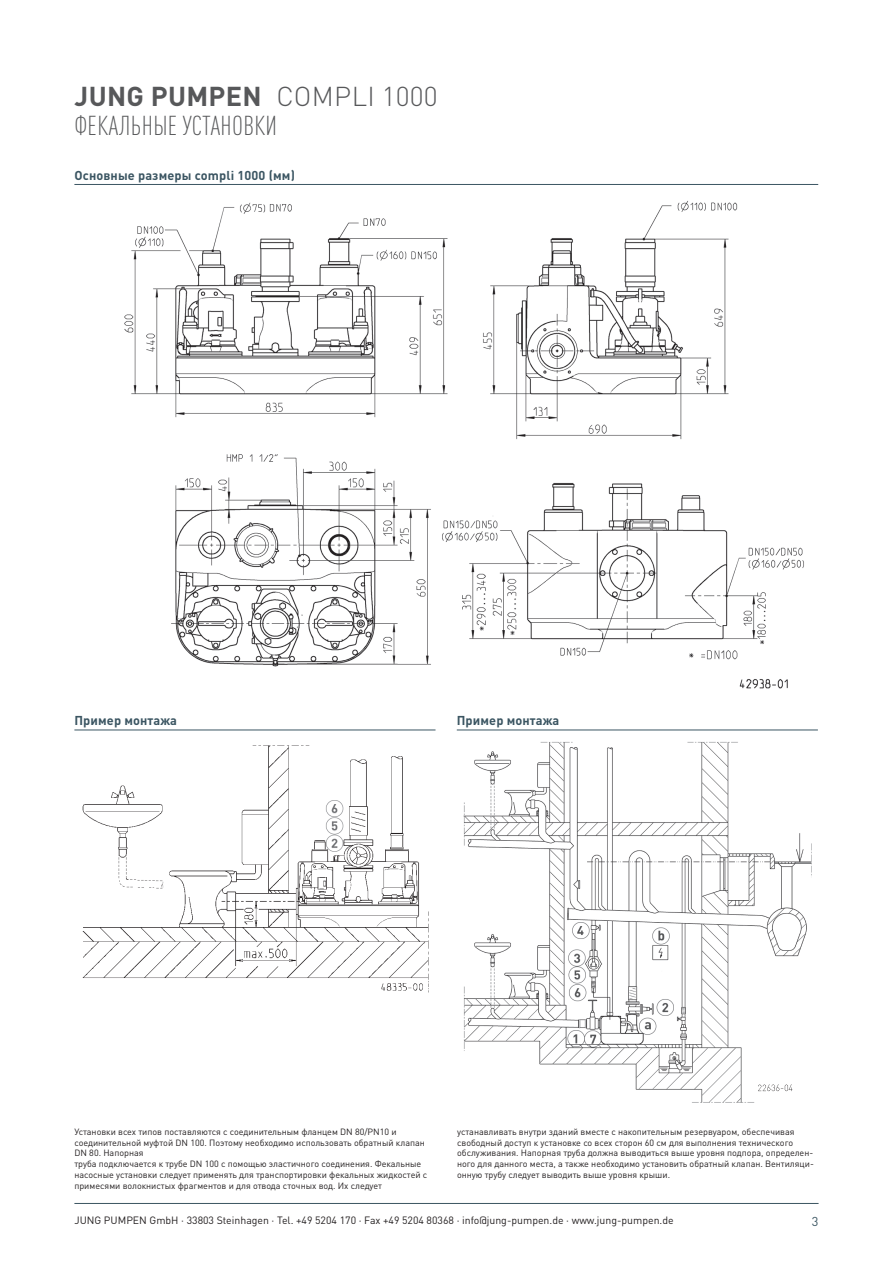
<style>
.page{position:relative;width:893px;height:1263px;background:#fff}
.page>*{position:absolute;margin:0;border:0;box-sizing:border-box;transform-origin:0 0}
.t1{font:300 condensed 27px "DIN Pro";letter-spacing:.01em;color:#57585a}
.t2{font:700 27px "DIN Pro";letter-spacing:.01em;color:#57585a}
.t3{font:300 27px "DIN Pro";letter-spacing:.005em;color:#57585a}
.t4{font:700 12.75px "DIN Pro";letter-spacing:.01em;color:#3b5562}
.t5{font:12.75px "DIN Pro";color:#3b5562}
.t6{font:10.5px "DIN Pro";color:#231f20}
.t7{font:9px/10.8px "DIN Pro";color:#231f20}
</style>
<div class="page">
<hr style="left:74px;top:1203px;width:745px;height:1px;background:#3b5562">
<hr style="left:74px;top:184px;width:744px;height:1px;background:#3b5562">
<img style="left:124px;top:200px;width:680px;height:489px">
<hr style="left:74px;top:730px;width:361px;height:1px;background:#3b5562">
<img style="left:82px;top:745px;width:347px;height:248px">
<hr style="left:457px;top:730px;width:361px;height:1px;background:#3b5562">
<img style="left:463px;top:741px;width:349px;height:362px">
<h1 class="t2" style="left:75px;top:73px;width:189px">JUNG PUMPEN</h1>
<h1 class="t3" style="left:277px;top:75px;width:163px">COMPLI 1000</h1>
<h1 class="t1" style="left:75px;top:107px;width:204px">ФЕКАЛЬНЫЕ УСТАНОВКИ</h1>
<h2 class="t4" style="left:74px;top:165px;width:222px">Основные размеры compli 1000 (мм)</h2>
<h2 class="t4" style="left:74px;top:710px;width:104px">Пример монтажа</h2>
<h2 class="t4" style="left:457px;top:710px;width:104px">Пример монтажа</h2>
<p class="t7" style="left:74px;top:1125px;width:354px">Установки всех типов поставляются с соединительным фланцем DN 80/PN10 и соединительной муфтой DN 100. Поэтому необходимо использовать обратный клапан DN 80. Напорная<br>труба подключается к трубе DN 100 с помощью эластичного соединения. Фекальные насосные установки следует применять для транспортировки фекальных жидкостей с примесями волокнистых фрагментов и для отвода сточных вод. Их следует</p>
<p class="t7" style="left:457px;top:1125px;width:358px">устанавливать внутри зданий вместе с накопительным резервуаром, обеспечивая свободный доступ к установке со всех сторон 60 см для выполнения технического обслуживания. Напорная труба должна выводиться выше уровня подпора, определен&shy;ного для данного места, а также необходимо установить обратный клапан. Вентиляци&shy;онную трубу следует выводить выше уровня крыши.</p>
<p class="t6" style="left:74px;top:1212px;width:601px">JUNG PUMPEN GmbH · 33803 Steinhagen · Tel. +49 5204 170 · Fax +49 5204 80368 · info@jung-pumpen.de · www.jung-pumpen.de</p>
<h2 class="t5" style="left:812px;top:1211px;width:8px">3</h2>
</div>
